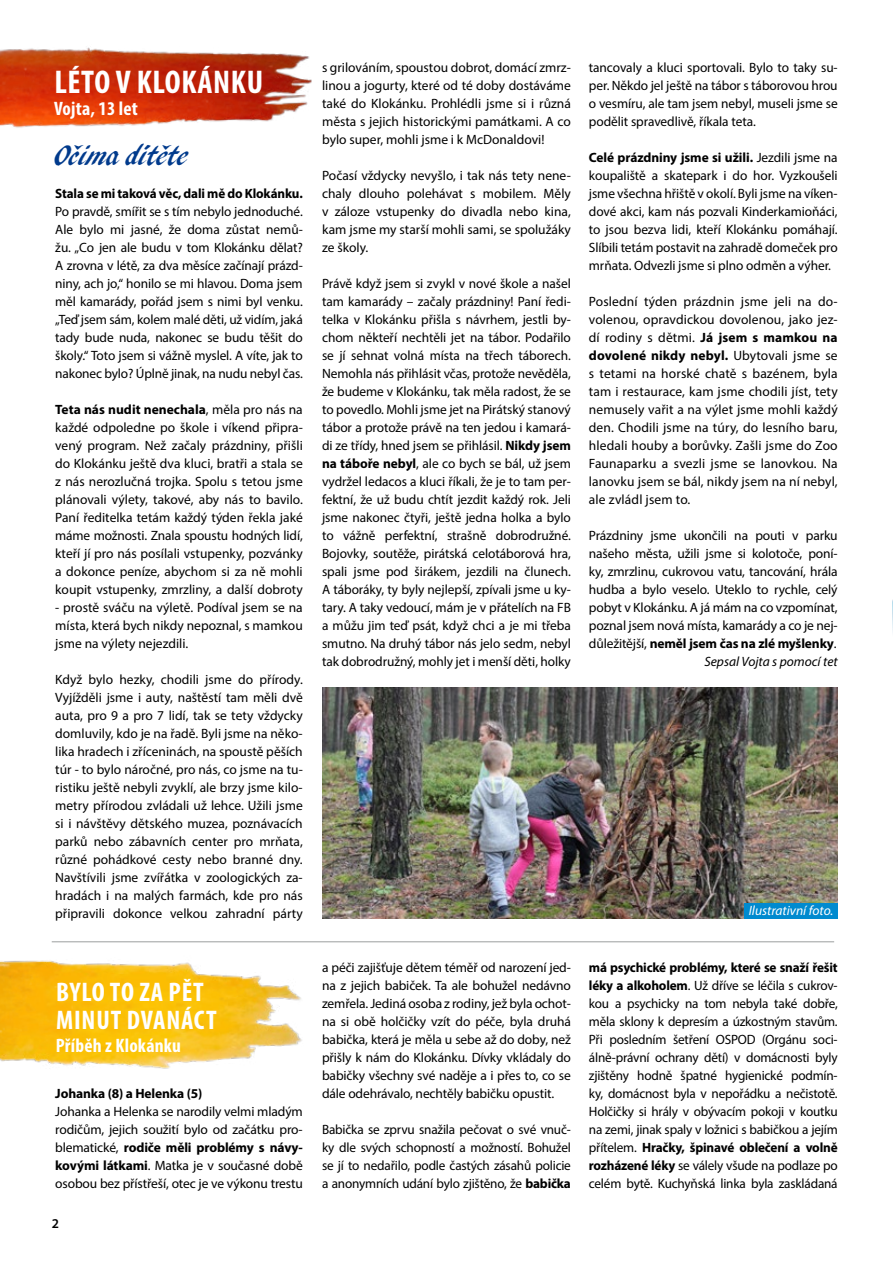
<style>
.page{position:relative;width:893px;height:1263px;background:#fff}
.page>*{position:absolute;margin:0;border:0;box-sizing:border-box;transform-origin:0 0}
.t1{font:700 condensed 33px "Myriad Pro";letter-spacing:.02em;color:#fff}
.t2{font:28.5px "Pendry Scr DOT";letter-spacing:-.01em;color:#003a8c}
.t3{font:700 condensed 27px/28.5px "Myriad Pro";letter-spacing:.03em;color:#fff}
.t4{font:700 condensed 19.5px "Myriad Pro";letter-spacing:.01em;color:#fff}
.t5{font:13.5px/18px "Myriad Pro";letter-spacing:-.01em;color:#000;text-align:justify}
.t6{font:700 13.5px "Myriad Pro";letter-spacing:-.01em;color:#000}
.t7{font:italic 13.5px "Myriad Pro";color:#fff}
.t8{font:600 13.5px "Myriad Pro";color:#000}
.s1{font-weight:700}
.s2{font-style:italic}
</style>
<div class="page">
<hr style="left:892px;top:1048px;width:1px;height:215px;background:#003a8c">
<img style="left:0;top:47px;width:312px;height:81px">
<img style="left:0;top:960px;width:302px;height:109px">
<hr style="left:52px;top:941px;width:782px;height:1px;background:#9c9e9f">
<img style="left:322px;top:688px;width:516px;height:230px">
<div style="left:745px;top:903px;width:93px;height:15px;background:#008acf"></div>
<img style="left:892px;top:600px;width:1px;height:32px">
<h1 class="t1" style="left:54px;top:61px;width:210px">LÉTO V KLOKÁNKU</h1>
<h3 class="t4" style="left:54px;top:97px;width:85px">Vojta, 13 let</h3>
<h2 class="t2" style="left:54px;top:139px;width:135px">Očima dítěte</h2>
<p class="t6" style="left:55px;top:185px;width:249px">Stala se mi taková věc, dali mě do Klokánku.</p>
<p class="t5" style="left:55px;top:202px;width:249px">Po pravdě, smířit se s tím nebylo jednoduché.<br>Ale bylo mi jasné, že doma zůstat nemů&shy;žu. „Co jen ale budu v tom Klokánku dělat?<br>A zrovna v létě, za dva měsíce začínají prázd&shy;niny, ach jo,“ honilo se mi hlavou. Doma jsem měl kamarády, pořád jsem s nimi byl venku. „Teď jsem sám, kolem malé děti, už vidím, jaká tady bude nuda, nakonec se budu těšit do školy.“ Toto jsem si vážně myslel. A víte, jak to nakonec bylo? Úplně jinak, na nudu nebyl čas.</p>
<p class="t5" style="left:55px;top:400px;width:249px"><span class="s1">Teta nás nudit nenechala</span>, měla pro nás na každé odpoledne po škole i víkend připra&shy;vený program. Než začaly prázdniny, přišli do Klokánku ještě dva kluci, bratři a stala se z nás nerozlučná trojka. Spolu s tetou jsme plánovali výlety, takové, aby nás to bavilo.<br>Paní ředitelka tetám každý týden řekla jaké máme možnosti. Znala spoustu hodných lidí, kteří jí pro nás posílali vstupenky, pozvánky a dokonce peníze, abychom si za ně mohli koupit vstupenky, zmrzliny, a další dobroty</p>
<p class="t5" style="left:55px;top:598px;width:249px">- prostě sváču na výletě. Podíval jsem se na místa, která bych nikdy nepoznal, s mamkou jsme na výlety nejezdili.</p>
<p class="t5" style="left:55px;top:670px;width:249px">Když bylo hezky, chodili jsme do přírody.<br>Vyjížděli jsme i auty, naštěstí tam měli dvě auta, pro 9 a pro 7 lidí, tak se tety vždycky domluvily, kdo je na řadě. Byli jsme na něko&shy;lika hradech i zříceninách, na spoustě pěších túr - to bylo náročné, pro nás, co jsme na tu&shy;ristiku ještě nebyli zvyklí, ale brzy jsme kilo&shy;metry přírodou zvládali už lehce. Užili jsme si i návštěvy dětského muzea, poznávacích parků nebo zábavních center pro mrňata, různé pohádkové cesty nebo branné dny.<br>Navštívili jsme zvířátka v zoologických za&shy;hradách i na malých farmách, kde pro nás připravili dokonce velkou zahradní párty</p>
<h3 class="t3" style="left:56px;top:977px;width:162px">BYLO TO ZA PĚT<br>MINUT DVANÁCT</h3>
<h3 class="t4" style="left:56px;top:1033px;width:127px">Příběh z Klokánku</h3>
<p class="t6" style="left:55px;top:1085px;width:149px">Johanka (8) a Helenka (5)</p>
<p class="t5" style="left:55px;top:1102px;width:249px">Johanka a Helenka se narodily velmi mladým rodičům, jejich soužití bylo od začátku pro&shy;blematické, <span class="s1">rodiče měli problémy s návy&shy;kovými látkami</span>. Matka je v současné době osobou bez přístřeší, otec je ve výkonu trestu</p>
<p class="t8" style="left:52px;top:1215px;width:9px">2</p>
<p class="t5" style="left:322px;top:58px;width:250px">s grilováním, spoustou dobrot, domácí zmrz&shy;linou a jogurty, které od té doby dostáváme také do Klokánku. Prohlédli jsme si i různá města s jejich historickými památkami. A co bylo super, mohli jsme i k McDonaldovi!</p>
<p class="t5" style="left:322px;top:166px;width:250px">Počasí vždycky nevyšlo, i tak nás tety nene&shy;chaly dlouho polehávat s mobilem. Měly v záloze vstupenky do divadla nebo kina, kam jsme my starší mohli sami, se spolužáky ze školy.</p>
<p class="t5" style="left:322px;top:274px;width:250px">Právě když jsem si zvykl v nové škole a našel tam kamarády – začaly prázdniny! Paní ředi&shy;telka v Klokánku přišla s návrhem, jestli by&shy;chom někteří nechtěli jet na tábor. Podařilo se jí sehnat volná místa na třech táborech.<br>Nemohla nás přihlásit včas, protože nevěděla, že budeme v Klokánku, tak měla radost, že se to povedlo. Mohli jsme jet na Pirátský stanový tábor a protože právě na ten jedou i kamará&shy;di ze třídy, hned jsem se přihlásil. <span class="s1">Nikdy jsem na táboře nebyl</span>, ale co bych se bál, už jsem vydržel ledacos a kluci říkali, že je to tam per&shy;fektní, že už budu chtít jezdit každý rok. Jeli jsme nakonec čtyři, ještě jedna holka a bylo to vážně perfektní, strašně dobrodružné.<br>Bojovky, soutěže, pirátská celotáborová hra, spali jsme pod širákem, jezdili na člunech.<br>A táboráky, ty byly nejlepší, zpívali jsme u ky&shy;tary. A taky vedoucí, mám je v přátelích na FB a můžu jim teď psát, když chci a je mi třeba smutno. Na druhý tábor nás jelo sedm, nebyl tak dobrodružný, mohly jet i menší děti, holky</p>
<p class="t5" style="left:589px;top:58px;width:250px">tancovaly a kluci sportovali. Bylo to taky su&shy;per. Někdo jel ještě na tábor s táborovou hrou o vesmíru, ale tam jsem nebyl, museli jsme se podělit spravedlivě, říkala teta.</p>
<p class="t5" style="left:589px;top:148px;width:250px"><span class="s1">Celé prázdniny jsme si užili.</span> Jezdili jsme na koupaliště a skatepark i do hor. Vyzkoušeli jsme všechna hřiště v okolí. Byli jsme na víken&shy;dové akci, kam nás pozvali Kinderkamioňáci, to jsou bezva lidi, kteří Klokánku pomáhají.<br>Slíbili tetám postavit na zahradě domeček pro mrňata. Odvezli jsme si plno odměn a výher.</p>
<p class="t5" style="left:589px;top:292px;width:250px">Poslední týden prázdnin jsme jeli na do&shy;volenou, opravdickou dovolenou, jako jez&shy;dí rodiny s dětmi. <span class="s1">Já jsem s mamkou na dovolené nikdy nebyl.</span> Ubytovali jsme se s tetami na horské chatě s bazénem, byla tam i restaurace, kam jsme chodili jíst, tety nemusely vařit a na výlet jsme mohli každý den. Chodili jsme na túry, do lesního baru, hledali houby a borůvky. Zašli jsme do Zoo Faunaparku a svezli jsme se lanovkou. Na lanovku jsem se bál, nikdy jsem na ní nebyl, ale zvládl jsem to.</p>
<p class="t5" style="left:589px;top:526px;width:250px;text-align:right">Prázdniny jsme ukončili na pouti v parku našeho města, užili jsme si kolotoče, poní&shy;ky, zmrzlinu, cukrovou vatu, tancování, hrála hudba a bylo veselo. Uteklo to rychle, celý pobyt v Klokánku. A já mám na co vzpomínat, poznal jsem nová místa, kamarády a co je nej&shy;důležitější, <span class="s1">neměl jsem čas na zlé myšlenky</span>.<br><span class="s2">Sepsal Vojta s pomocí tet</span></p>
<p class="t7" style="left:749px;top:902px;width:86px">Ilustrativní foto.</p>
<p class="t5" style="left:322px;top:958px;width:250px">a péči zajišťuje dětem téměř od narození jed&shy;na z jejich babiček. Ta ale bohužel nedávno zemřela. Jediná osoba z rodiny, jež byla ochot&shy;na si obě holčičky vzít do péče, byla druhá babička, která je měla u sebe až do doby, než přišly k nám do Klokánku. Dívky vkládaly do babičky všechny své naděje a i přes to, co se dále odehrávalo, nechtěly babičku opustit.</p>
<p class="t5" style="left:322px;top:1120px;width:250px">Babička se zprvu snažila pečovat o své vnuč&shy;ky dle svých schopností a možností. Bohužel se jí to nedařilo, podle častých zásahů policie a anonymních udání bylo zjištěno, že <span class="s1">babička</span></p>
<p class="t5" style="left:589px;top:958px;width:250px"><span class="s1">má psychické problémy, které se snaží řešit léky a alkoholem</span>. Už dříve se léčila s cukrov&shy;kou a psychicky na tom nebyla také dobře, měla sklony k depresím a úzkostným stavům.<br>Při posledním šetření OSPOD (Orgánu soci&shy;álně-právní ochrany dětí) v domácnosti byly zjištěny hodně špatné hygienické podmín&shy;ky, domácnost byla v nepořádku a nečistotě.<br>Holčičky si hrály v obývacím pokoji v koutku na zemi, jinak spaly v ložnici s babičkou a jejím přítelem. <span class="s1">Hračky, špinavé oblečení a volně rozházené léky</span> se válely všude na podlaze po celém bytě. Kuchyňská linka byla zaskládaná</p>
</div>
